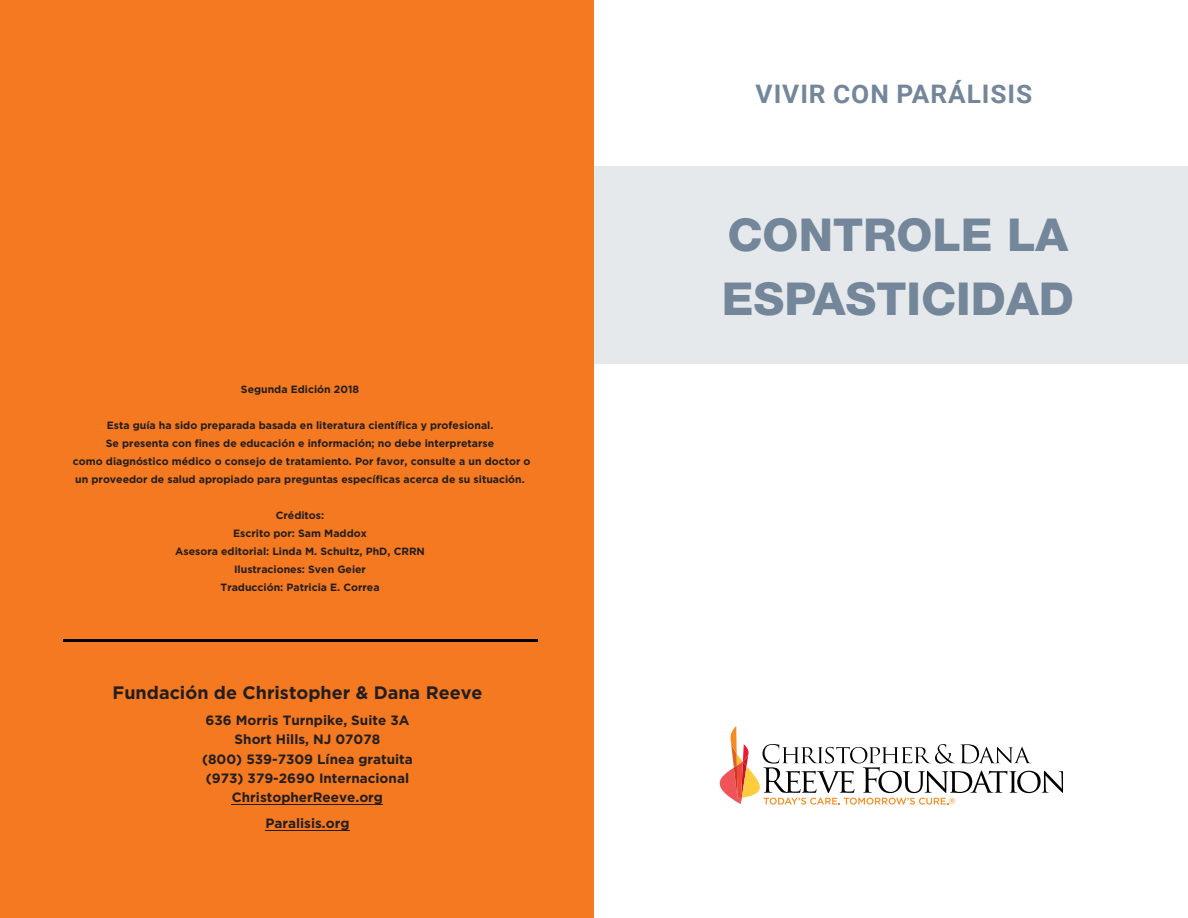
<style>
.page{position:relative;width:1188px;height:918px;background:#fff}
.page>*{position:absolute;margin:0;border:0;box-sizing:border-box;transform-origin:0 0}
.t1{font:800 45.45px/64.2px "Helvetica Neue LT Std";color:#74869a}
.t2{font:700 25.5px "Roboto";letter-spacing:.035em;color:#74869a}
.t3{font:700 18px "Gotham";color:#221e1f}
.t4{font:700 13.5px/19.4px "Gotham";color:#221e1f;text-align:center}
.t5{font:700 10.5px/18px "Gotham";color:#221e1f;text-align:center}
</style>
<div class="page">
<div style="left:594px;top:166px;width:594px;height:198px;background:#e6e9eb"></div>
<div style="left:0;top:0;width:594px;height:918px;background:#f47920"></div>
<img style="left:63px;top:639px;width:474px;height:3px">
<hr style="left:232px;top:804px;width:151px;height:1px;background:#221e1f">
<hr style="left:265px;top:831px;width:84px;height:1px;background:#221e1f">
<svg style="left:720px;top:726px;width:343px;height:79px"></svg>
<p class="t5" style="left:241px;top:380px;width:120px">Segunda Edición 2018</p>
<p class="t5" style="left:73px;top:416px;width:459px">Esta guía ha sido preparada basada en literatura científica y profesional.<br>Se presenta con fines de educación e información; no debe interpretarse<br>como diagnóstico médico o consejo de tratamiento. Por favor, consulte a un doctor o un proveedor de salud apropiado para preguntas específicas acerca de su situación.</p>
<p class="t5" style="left:175px;top:506px;width:251px">Créditos:<br>Escrito por: Sam Maddox<br>Asesora editorial: Linda M. Schultz, PhD, CRRN<br>Ilustraciones: Sven Geier<br>Traducción: Patricia E. Correa</p>
<p class="t3" style="left:113px;top:680px;width:371px">Fundación de Christopher &amp; Dana Reeve</p>
<p class="t4" style="left:202px;top:710px;width:212px">636 Morris Turnpike, Suite 3A<br>Short Hills, NJ 07078<br>(800) 539-7309 Línea gratuita (973) 379-2690 Internacional<br>ChristopherReeve.org</p>
<p class="t4" style="left:265px;top:814px;width:86px">Paralisis.org</p>
<h2 class="t2" style="left:756px;top:76px;width:278px">VIVIR CON PARÁLISIS</h2>
<p class="t1" style="left:722px;top:203px;width:353px">CONTROLE LA<br>ESPASTICIDAD</p>
</div>
